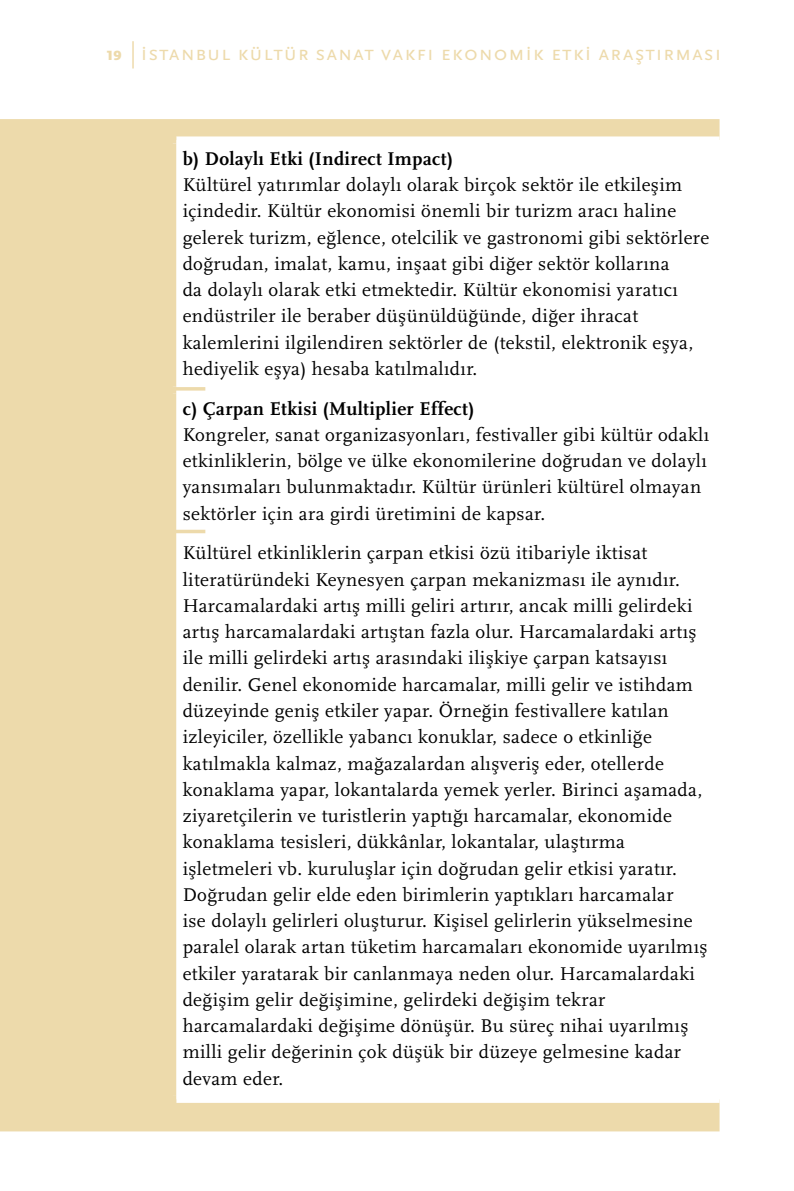
<style>
.page{position:relative;width:794px;height:1191px;background:#fff}
.page>*{position:absolute;margin:0;border:0;box-sizing:border-box;transform-origin:0 0}
.t1{font:21.18px "Scala Sans Pro";letter-spacing:.04em;color:#eddaab}
.t2{font:19.25px/26.2px "Scala";letter-spacing:.02em;color:#000}
.t3{font:700 19.25px "Scala";letter-spacing:.02em;color:#000}
.s1{font-weight:900;font-size:14px}
</style>
<div class="page">
<hr style="left:132px;top:41px;width:2px;height:27px;background:#eddaab">
<div style="left:1px;top:120px;width:717px;height:1010px;background:#eddaab"></div>
<div style="left:176px;top:143px;width:542px;height:952px;background:#fff"></div>
<div style="left:176px;top:136px;width:543px;height:7px;background:#fff"></div>
<div style="left:176px;top:386px;width:543px;height:7px;background:#fff"></div>
<div style="left:176px;top:531px;width:543px;height:7px;background:#fff"></div>
<div style="left:176px;top:1095px;width:543px;height:7px;background:#fff"></div>
<hr style="left:132px;top:387px;width:73px;height:3px;background:#eddaab">
<hr style="left:132px;top:530px;width:73px;height:3px;background:#eddaab">
<p class="t1" style="left:106px;top:40px;width:616px"><span class="s1">19</span> istanbul kültür sanat vakfı ekonomik etki araştırması</p>
<p class="t3" style="left:183px;top:148px;width:272px">b) Dolaylı Etki (Indirect Impact)</p>
<p class="t2" style="left:183px;top:172px;width:528px">Kültürel yatırımlar dolaylı olarak birçok sektör ile etkileşim içindedir. Kültür ekonomisi önemli bir turizm aracı haline gelerek turizm, eğlence, otelcilik ve gastronomi gibi sektörlere doğrudan, imalat, kamu, inşaat gibi diğer sektör kollarına<br>da dolaylı olarak etki etmektedir. Kültür ekonomisi yaratıcı endüstriler ile beraber düşünüldüğünde, diğer ihracat kalemlerini ilgilendiren sektörler de (tekstil, elektronik eşya, hediyelik eşya) hesaba katılmalıdır.</p>
<p class="t3" style="left:183px;top:397px;width:293px">c) Çarpan Etkisi (Multiplier Effect)</p>
<p class="t2" style="left:183px;top:422px;width:528px">Kongreler, sanat organizasyonları, festivaller gibi kültür odaklı etkinliklerin, bölge ve ülke ekonomilerine doğrudan ve dolaylı yansımaları bulunmaktadır. Kültür ürünleri kültürel olmayan sektörler için ara girdi üretimini de kapsar.</p>
<p class="t2" style="left:183px;top:540px;width:526px">Kültürel etkinliklerin çarpan etkisi özü itibariyle iktisat literatüründeki Keynesyen çarpan mekanizması ile aynıdır.<br>Harcamalardaki artış milli geliri artırır, ancak milli gelirdeki artış harcamalardaki artıştan fazla olur. Harcamalardaki artış ile milli gelirdeki artış arasındaki ilişkiye çarpan katsayısı denilir. Genel ekonomide harcamalar, milli gelir ve istihdam düzeyinde geniş etkiler yapar. Örneğin festivallere katılan izleyiciler, özellikle yabancı konuklar, sadece o etkinliğe katılmakla kalmaz, mağazalardan alışveriş eder, otellerde konaklama yapar, lokantalarda yemek yerler. Birinci aşamada, ziyaretçilerin ve turistlerin yaptığı harcamalar, ekonomide konaklama tesisleri, dükkânlar, lokantalar, ulaştırma işletmeleri vb. kuruluşlar için doğrudan gelir etkisi yaratır.<br>Doğrudan gelir elde eden birimlerin yaptıkları harcamalar<br>ise dolaylı gelirleri oluşturur. Kişisel gelirlerin yükselmesine paralel olarak artan tüketim harcamaları ekonomide uyarılmış etkiler yaratarak bir canlanmaya neden olur. Harcamalardaki değişim gelir değişimine, gelirdeki değişim tekrar harcamalardaki değişime dönüşür. Bu süreç nihai uyarılmış milli gelir değerinin çok düşük bir düzeye gelmesine kadar devam eder.</p>
</div>
